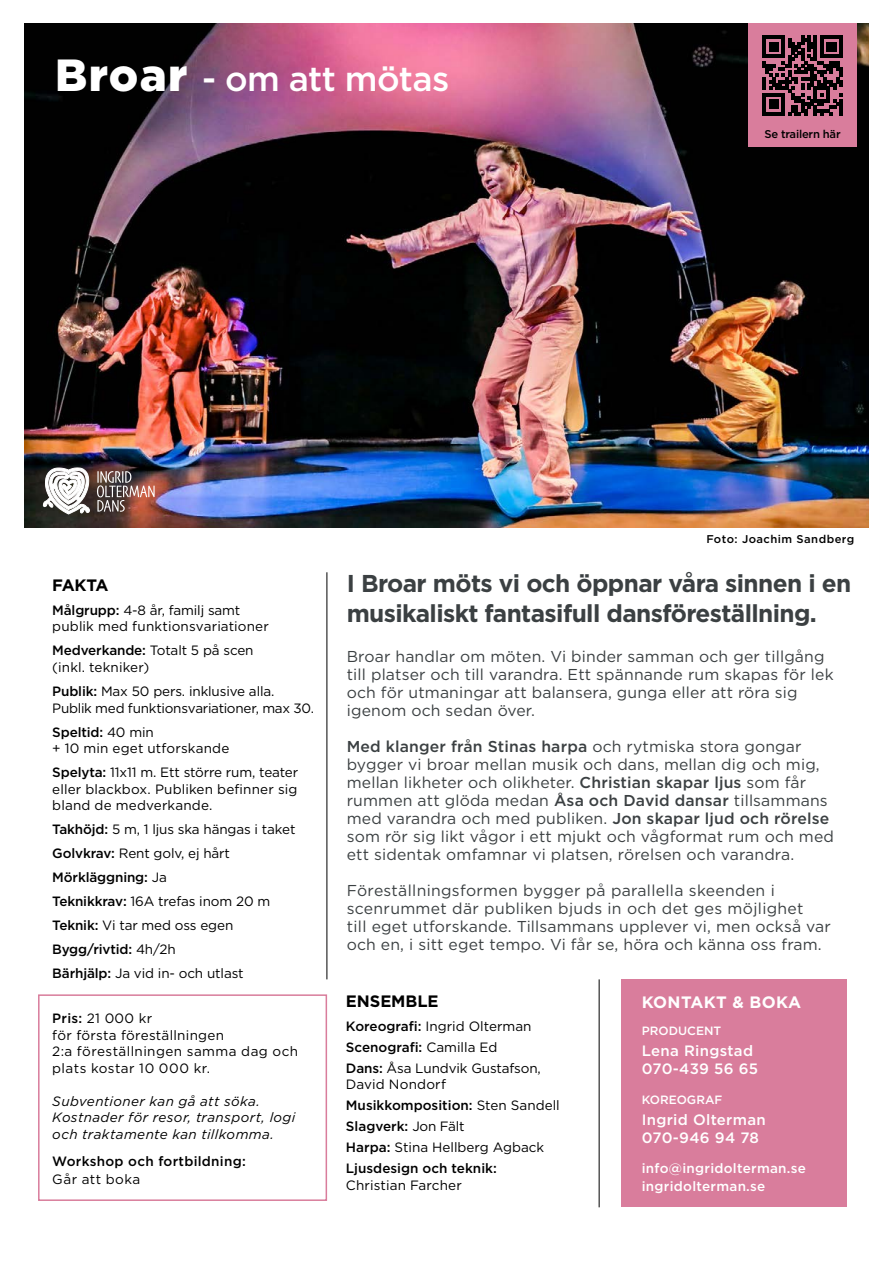
<style>
.page{position:relative;width:893px;height:1263px;background:#fff}
.page>*{position:absolute;margin:0;border:0;box-sizing:border-box;transform-origin:0 0}
.t1{font:500 34.5px "Gotham";letter-spacing:-.02em;color:#fff}
.t2{font:700 24.3px/30px "Gotham";letter-spacing:-.025em;color:#3b4042}
.t3{font:700 16.5px "Gotham";letter-spacing:-.005em;color:#000}
.t4{font:700 16.5px "Gotham";letter-spacing:.02em;color:#fff}
.t5{font:15.75px/18px "Gotham";letter-spacing:.01em;color:#3b4042}
.t6{font:500 15px/18px "Gotham";letter-spacing:.02em;color:#fff}
.t7{font:13.5px/16.5px "Gotham";color:#000}
.t8{font:500 13.5px/21px "Gotham";color:#000}
.t9{font:13.5px/16.5px "Gotham";letter-spacing:.025em;color:#000}
.t10{font:italic 13.5px/16.5px "Gotham";letter-spacing:.03em;color:#000}
.t11{font:500 13.5px/18px "Gotham";letter-spacing:.02em;color:#fff}
.t12{font:500 13.5px "Gotham";letter-spacing:.02em;color:#000}
.t13{font:13.5px "Gotham";letter-spacing:.035em;color:#000}
.t14{font:500 12px "Gotham";color:#fff}
.t15{font:500 11.25px "Gotham";letter-spacing:.03em;color:#000}
.t16{font:500 11.25px "Gotham";letter-spacing:-.02em;color:#000}
.s1{font-weight:900;font-size:45px}
.s2{font-weight:500}
.s3{font-weight:400}
</style>
<div class="page">
<img style="left:25px;top:23px;width:843px;height:504px">
<hr style="left:599px;top:979px;width:1px;height:228px;background:#000">
<hr style="left:327px;top:572px;width:1px;height:407px;background:#000">
<div style="left:622px;top:979px;width:225px;height:228px;background:#d97d9c"></div>
<div style="left:748px;top:23px;width:108px;height:124px;background:#d97d9c"></div>
<svg style="left:762px;top:35px;width:80px;height:80px"></svg>
<svg style="left:43px;top:468px;width:47px;height:46px"></svg>
<svg style="left:97px;top:471px;width:58px;height:41px;background:#886760"></svg>
<div style="left:38px;top:994px;width:289px;height:207px;border:2px solid #d97d9c"></div>
<h1 class="t1" style="left:55px;top:57px;width:396px"><span class="s1">Broar</span> - om att mötas</h1>
<p class="t16" style="left:764px;top:127px;width:78px">Se trailern här</p>
<p class="t15" style="left:706px;top:531px;width:150px">Foto: Joachim Sandberg</p>
<p class="t3" style="left:52px;top:574px;width:58px">FAKTA</p>
<p class="t7" style="left:52px;top:602px;width:218px"><span class="s2">Målgrupp:</span> 4-8 år, familj samt publik med funktionsvariationer</p>
<p class="t7" style="left:52px;top:642px;width:203px"><span class="s2">Medverkande:</span> Totalt 5 på scen (inkl. tekniker)</p>
<p class="t7" style="left:52px;top:683px;width:263px"><span class="s2">Publik:</span> Max 50 pers. inklusive alla.<br>Publik med funktionsvariationer, max 30.</p>
<p class="t7" style="left:52px;top:723px;width:179px"><span class="s2">Speltid:</span> 40 min<br>+ 10 min eget utforskande</p>
<p class="t7" style="left:52px;top:764px;width:248px;text-align:justify"><span class="s2">Spelyta:</span> 11x11 m. Ett större rum, teater eller blackbox. Publiken befinner sig bland de medverkande.</p>
<p class="t7" style="left:52px;top:817px;width:245px;line-height:24px"><span class="s2">Takhöjd:</span> 5 m, 1 ljus ska hängas i taket<br><span class="s2">Golvkrav:</span> Rent golv, ej hårt<br><span class="s2">Mörkläggning:</span> Ja<br><span class="s2">Teknikkrav:</span> 16A trefas inom 20 m<br><span class="s2">Teknik:</span> Vi tar med oss egen<br><span class="s2">Bygg/rivtid:</span> 4h/2h<br><span class="s2">Bärhjälp:</span> Ja vid in- och utlast</p>
<p class="t9" style="left:52px;top:1010px;width:247px"><span class="s2">Pris:</span> 21 000 kr<br>för första föreställningen<br>2:a föreställningen samma dag och plats kostar 10 000 kr.</p>
<p class="t10" style="left:52px;top:1092px;width:245px">Subventioner kan gå att söka.<br>Kostnader för resor, transport, logi och traktamente kan tillkomma.</p>
<p class="t12" style="left:52px;top:1152px;width:195px">Workshop och fortbildning:</p>
<p class="t13" style="left:52px;top:1170px;width:90px">Går att boka</p>
<h2 class="t2" style="left:347px;top:568px;width:506px">I Broar möts vi och öppnar våra sinnen i en musikaliskt fantasifull dansföreställning.</h2>
<p class="t5" style="left:347px;top:647px;width:488px">Broar handlar om möten. Vi binder samman och ger tillgång till platser och till varandra. Ett spännande rum skapas för lek och för utmaningar att balansera, gunga eller att röra sig igenom och sedan över.</p>
<p class="t5" style="left:347px;top:737px;width:489px"><span class="s2">Med klanger från Stinas harpa</span> och rytmiska stora gongar bygger vi broar mellan musik och dans, mellan dig och mig, mellan likheter och olikheter. <span class="s2">Christian skapar ljus</span> som får rummen att glöda medan <span class="s2">Åsa och David dansar</span> tillsammans med varandra och med publiken. <span class="s2">Jon skapar ljud och rörelse </span>som rör sig likt vågor i ett mjukt och vågformat rum och med ett sidentak omfamnar vi platsen, rörelsen och varandra.</p>
<p class="t5" style="left:347px;top:881px;width:486px">Föreställningsformen bygger på parallella skeenden i scenrummet där publiken bjuds in och det ges möjlighet<br>till eget utforskande. Tillsammans upplever vi, men också var och en, i sitt eget tempo. Vi får se, höra och känna oss fram.</p>
<p class="t3" style="left:346px;top:990px;width:94px">ENSEMBLE</p>
<p class="t7" style="left:346px;top:1015px;width:196px;line-height:21px"><span class="s2">Koreografi:</span> Ingrid Olterman<br><span class="s2">Scenografi:</span> Camilla Ed<br><span class="s2">Dans:</span> Åsa Lundvik Gustafson,</p>
<p class="t8" style="left:346px;top:1074px;width:215px"><span class="s3">David Nondorf<br></span>Musikkomposition: <span class="s3">Sten Sandell<br></span>Slagverk: <span class="s3">Jon Fält<br></span>Harpa: <span class="s3">Stina Hellberg Agback<br></span>Ljusdesign och teknik:</p>
<p class="t7" style="left:346px;top:1176px;width:118px">Christian Farcher</p>
<p class="t4" style="left:642px;top:991px;width:161px">KONTAKT &amp; BOKA</p>
<p class="t14" style="left:642px;top:1022px;width:81px">PRODUCENT</p>
<p class="t6" style="left:642px;top:1041px;width:118px">Lena Ringstad<br>070-439 56 65</p>
<p class="t14" style="left:642px;top:1091px;width:82px">KOREOGRAF</p>
<p class="t6" style="left:642px;top:1110px;width:125px">Ingrid Olterman<br>070-946 94 78</p>
<p class="t11" style="left:642px;top:1159px;width:166px">info@ingridolterman.se ingridolterman.se</p>
</div>
